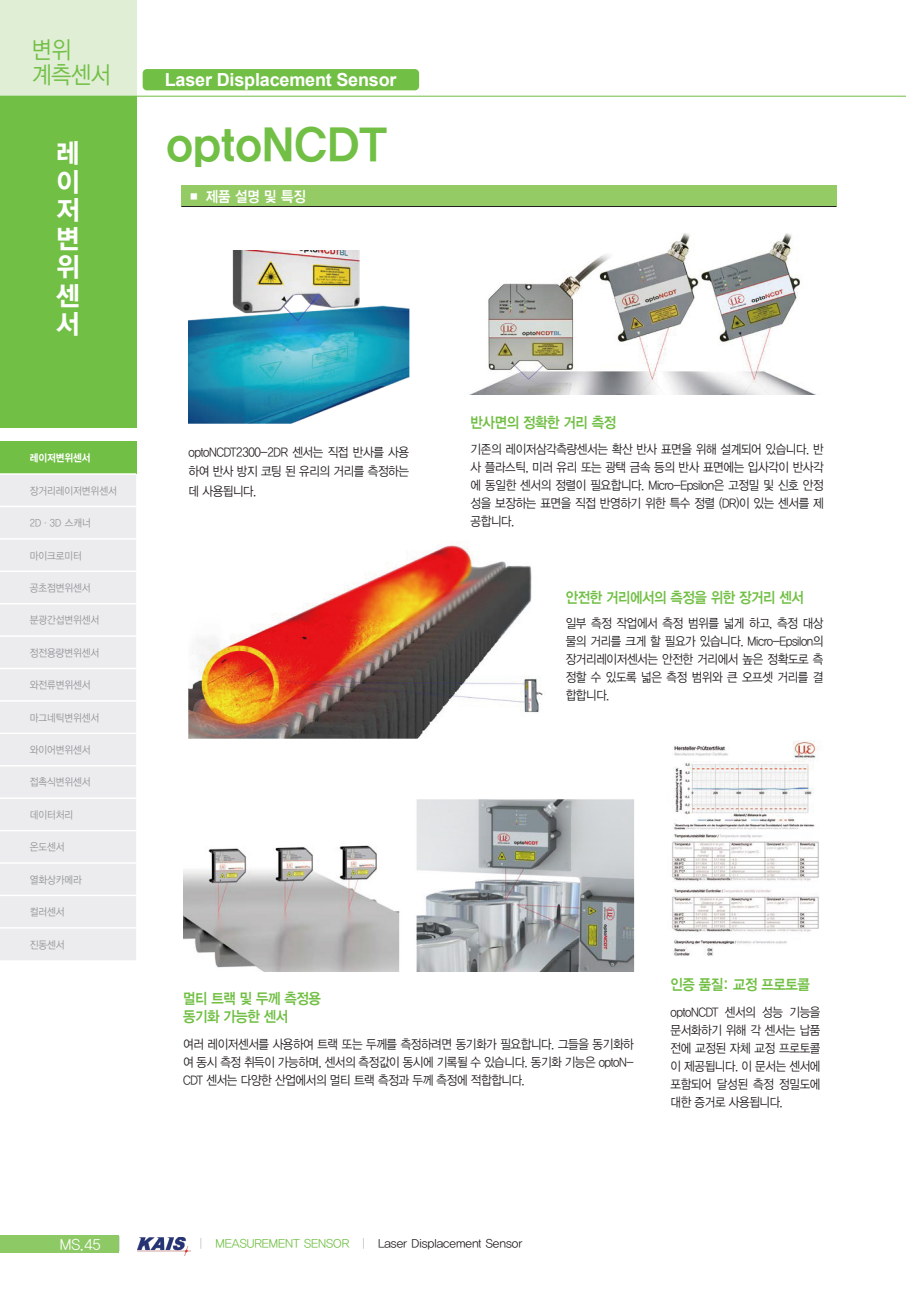
<style>
.page{position:relative;width:906px;height:1289px;background:#fff}
.page>*{position:absolute;margin:0;border:0;box-sizing:border-box;transform-origin:0 0}
.t1{font:45px "YDVYGO35";letter-spacing:-.01em;color:#71bf44}
.t2{font:27px/28.5px "YDVYGO35";color:#fff;text-align:justify;scale:.95 1}
.t3{font:24px/25.5px "YDVYGO32";letter-spacing:-.01em;color:#71bf44;scale:.9 1}
.t4{font:700 18px "Arial";letter-spacing:-.01em;color:#fff}
.inno_style{font:15px "YDVYGO34";letter-spacing:-.03em;color:#71bf44;scale:.9 1}
.t5{font:15px "YDVYGO34";color:#fff}
.t6{font:15px "YDVYGO32";color:#fff}
.inno_style-2{font:12.75px/18px "YDVYGO32";letter-spacing:-.03em;color:#231f20;text-align:justify;scale:.9 1}
.t7{font:12px "YDVYGO32";color:#231f20}
.t8{font:10.5px "YDVYGO32";color:#939598;scale:.9 1}
.t9{font:10.5px "YDVYGO35";color:#fff;scale:.9 1}
.s1{font-family:"YDVYGO31";color:#939598}
.s2{color:#71bf44}
</style>
<div class="page">
<div style="left:0;top:0;width:136px;height:96px;background:#dfeed4"></div>
<div style="left:0;top:96px;width:136px;height:331px;background:#71bf44"></div>
<img style="left:138px;top:1237px;width:52px;height:18px">
<svg style="left:118px;top:1236px;width:1px;height:14px"></svg>
<div style="left:0;top:1235px;width:118px;height:17px;background:#8dc964"></div>
<div style="left:143px;top:69px;width:276px;height:21px;background:#71bf44;border-radius:4px"></div>
<hr style="left:0;top:96px;width:906px;height:1px;background:#71bf44">
<div style="left:0;top:441px;width:136px;height:33px;background:#71bf44"></div>
<div style="left:0;top:475px;width:136px;height:485px;background:#ececee"></div>
<hr style="left:0;top:473px;width:136px;height:2px;background:#fff">
<hr style="left:0;top:505px;width:136px;height:2px;background:#fff">
<hr style="left:0;top:538px;width:136px;height:1px;background:#fff">
<hr style="left:0;top:570px;width:136px;height:2px;background:#fff">
<hr style="left:0;top:603px;width:136px;height:1px;background:#fff">
<hr style="left:0;top:635px;width:136px;height:2px;background:#fff">
<hr style="left:0;top:667px;width:136px;height:2px;background:#fff">
<hr style="left:0;top:700px;width:136px;height:1px;background:#fff">
<hr style="left:0;top:732px;width:136px;height:2px;background:#fff">
<hr style="left:0;top:765px;width:136px;height:1px;background:#fff">
<hr style="left:0;top:797px;width:136px;height:2px;background:#fff">
<hr style="left:0;top:829px;width:136px;height:2px;background:#fff">
<hr style="left:0;top:862px;width:136px;height:1px;background:#fff">
<hr style="left:0;top:894px;width:136px;height:2px;background:#fff">
<hr style="left:0;top:927px;width:136px;height:1px;background:#fff">
<img style="left:183px;top:740px;width:636px;height:231px">
<div style="left:181px;top:185px;width:655px;height:22px;background:#95cb64"></div>
<hr style="left:181px;top:206px;width:655px;height:1px;background:#231f20">
<img style="left:189px;top:251px;width:220px;height:172px">
<img style="left:471px;top:233px;width:343px;height:161px">
<img style="left:189px;top:542px;width:354px;height:196px">
<h3 class="t3" style="left:32px;top:35px;width:89px">변위 계측센서</h3>
<h2 class="t2" style="left:56px;top:138px;width:26px">레 이 저 변 위 센 서</h2>
<p class="t9" style="left:30px;top:451px;width:69px">레이저변위센서</p>
<p class="t8" style="left:30px;top:483px;width:98px">장거리레이저변위센서</p>
<p class="t8" style="left:30px;top:516px;width:69px">2D·3D 스캐너</p>
<p class="t8" style="left:30px;top:548px;width:59px">마이크로미터</p>
<p class="t8" style="left:30px;top:580px;width:69px">공초점변위센서</p>
<p class="t8" style="left:30px;top:613px;width:79px">분광간섭변위센서</p>
<p class="t8" style="left:30px;top:645px;width:79px">정전용량변위센서</p>
<p class="t8" style="left:30px;top:678px;width:69px">와전류변위센서</p>
<p class="t8" style="left:30px;top:710px;width:79px">마그네틱변위센서</p>
<p class="t8" style="left:30px;top:742px;width:69px">와이어변위센서</p>
<p class="t8" style="left:30px;top:775px;width:69px">접촉식변위센서</p>
<p class="t8" style="left:30px;top:807px;width:50px">데이터처리</p>
<p class="t8" style="left:30px;top:840px;width:40px">온도센서</p>
<p class="t8" style="left:30px;top:872px;width:59px">열화상카메라</p>
<p class="t8" style="left:30px;top:904px;width:40px">컬러센서</p>
<p class="t8" style="left:30px;top:937px;width:40px">진동센서</p>
<h3 class="t4" style="left:165px;top:67px;width:233px">Laser Displacement Sensor</h3>
<p class="t1" style="left:166px;top:114px;width:222px">optoNCDT</p>
<p class="t5" style="left:187px;top:186px;width:120px">■ 제품 설명 및 특징</p>
<p class="inno_style-2" style="left:189px;top:441px;width:246px;line-height:19.5px">optoNCDT2300-2DR 센서는 직접 반사를 사용 하여 반사 방지 코팅 된 유리의 거리를 측정하는 데 사용됩니다.</p>
<p class="inno_style" style="left:470px;top:413px;width:163px">반사면의 정확한 거리 측정</p>
<p class="inno_style-2" style="left:470px;top:439px;width:394px">기존의 레이저삼각측량센서는 확산 반사 표면을 위해 설계되어 있습니다. 반 사 플라스틱, 미러 유리 또는 광택 금속 등의 반사 표면에는 입사각이 반사각 에 동일한 센서의 정렬이 필요합니다. Micro-Epsilon은 고정밀 및 신호 안정 성을 보장하는 표면을 직접 반영하기 위한 특수 정렬 (DR)이 있는 센서를 제 공합니다.</p>
<p class="inno_style" style="left:566px;top:587px;width:266px">안전한 거리에서의 측정을 위한 장거리 센서</p>
<p class="inno_style-2" style="left:566px;top:613px;width:288px">일부 측정 작업에서 측정 범위를 넓게 하고, 측정 대상 물의 거리를 크게 할 필요가 있습니다. Micro-Epsilon의 장거리레이저센서는 안전한 거리에서 높은 정확도로 측 정할 수 있도록 넓은 측정 범위와 큰 오프셋 거리를 결 합합니다.</p>
<p class="inno_style" style="left:183px;top:987px;width:155px">멀티 트랙 및 두께 측정용</p>
<p class="inno_style" style="left:183px;top:1005px;width:118px">동기화 가능한 센서</p>
<p class="inno_style-2" style="left:183px;top:1033px;width:502px">여러 레이저센서를 사용하여 트랙 또는 두께를 측정하려면 동기화가 필요합니다. 그들을 동기화하 여 동시 측정 취득이 가능하며, 센서의 측정값이 동시에 기록될 수 있습니다. 동기화 기능은 optoN-CDT 센서는 다양한 산업에서의 멀티 트랙 측정과 두께 측정에 적합합니다.</p>
<p class="inno_style" style="left:670px;top:974px;width:156px">인증 품질: 교정 프로토콜</p>
<p class="inno_style-2" style="left:670px;top:1002px;width:168px">optoNCDT 센서의 성능 기능을 문서화하기 위해 각 센서는 납품 전에 교정된 자체 교정 프로토콜 이 제공됩니다. 이 문서는 센서에 포함되어 달성된 측정 정밀도에 대한 증거로 사용됩니다.</p>
<p class="t6" style="left:60px;top:1234px;width:43px">MS.45</p>
<p class="t7" style="left:199px;top:1235px;width:325px"><span class="s1">|</span> <span class="s2">MEASUREMENT SENSOR</span> <span class="s1">|</span> Laser Displacement Sensor</p>
</div>
